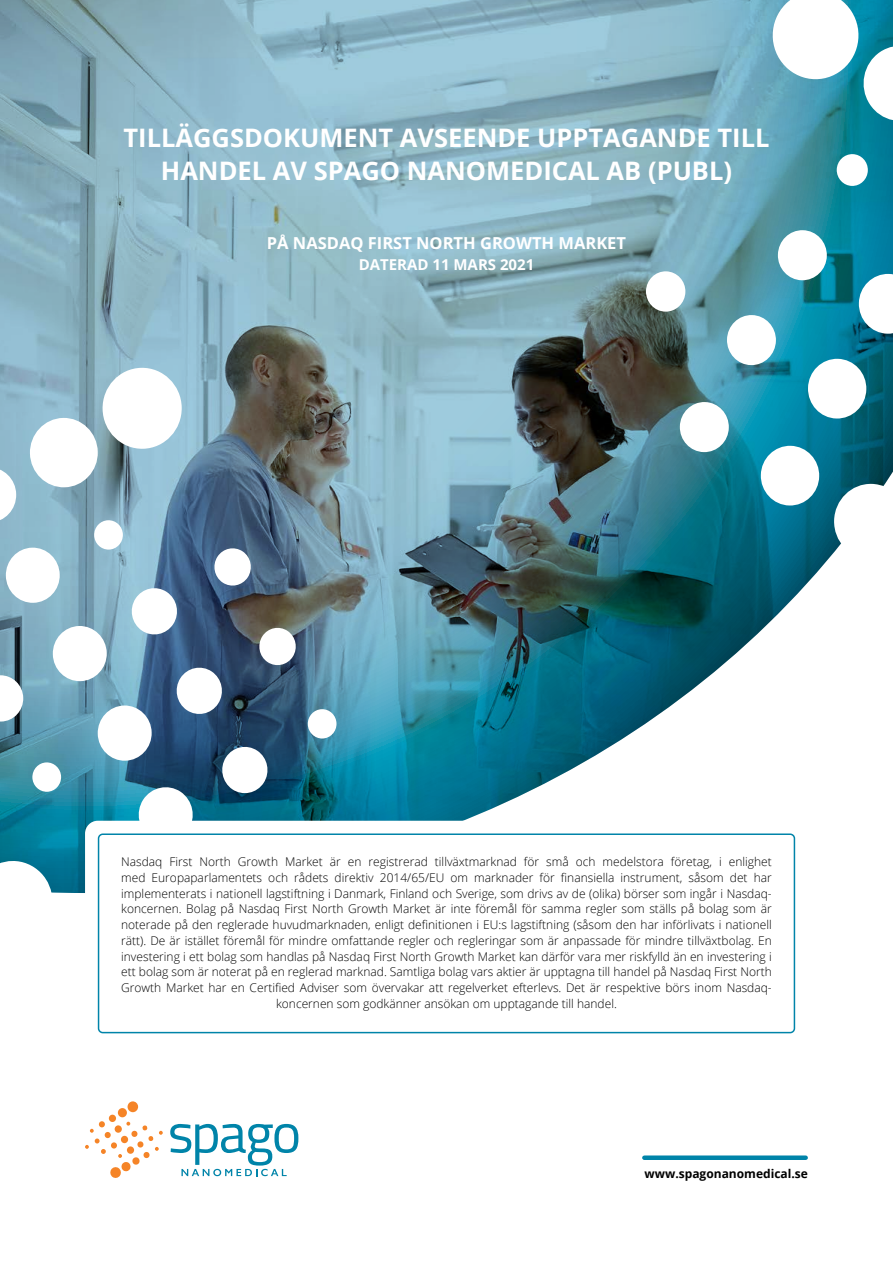
<style>
.page{position:relative;width:893px;height:1263px;background:#fff}
.page>*{position:absolute;margin:0;border:0;box-sizing:border-box;transform-origin:0 0}
.t1{font:700 25.5px/33px "Open Sans";color:#fff;text-align:center}
.t2{font:700 16.5px "Open Sans";color:#fff}
.t3{font:700 15px "Open Sans";color:#fff}
.t4{font:300 12px/15.8px "Open Sans";color:#000;text-align:center}
.t5{font:700 12px "Open Sans";color:#000}
</style>
<div class="page">
<img style="left:0;top:0;width:893px;height:893px">
<svg style="left:834px;top:483px;width:59px;height:76px"></svg>
<div style="left:760px;top:445px;width:60px;height:61px;background:#fff;border-radius:50%"></div>
<div style="left:679px;top:402px;width:50px;height:50px;background:#fff;border-radius:50%"></div>
<div style="left:808px;top:358px;width:59px;height:61px;background:#fff;border-radius:50%"></div>
<div style="left:727px;top:315px;width:49px;height:50px;background:#fff;border-radius:50%"></div>
<div style="left:646px;top:271px;width:40px;height:41px;background:#fff;border-radius:50%"></div>
<div style="left:836px;top:154px;width:32px;height:32px;background:#fff;border-radius:50%"></div>
<svg style="left:858px;top:274px;width:35px;height:60px"></svg>
<div style="left:777px;top:230px;width:50px;height:51px;background:#fff;border-radius:50%"></div>
<svg style="left:767px;top:0;width:126px;height:126px"></svg>
<svg style="left:29px;top:367px;width:153px;height:121px"></svg>
<svg style="left:0;top:467px;width:17px;height:56px"></svg>
<div style="left:5px;top:547px;width:55px;height:56px;background:#fff;border-radius:50%"></div>
<div style="left:94px;top:520px;width:29px;height:30px;background:#fff;border-radius:50%"></div>
<div style="left:32px;top:762px;width:29px;height:30px;background:#fff;border-radius:50%"></div>
<div style="left:308px;top:709px;width:29px;height:30px;background:#fff;border-radius:50%"></div>
<div style="left:52px;top:626px;width:55px;height:55px;background:#fff;border-radius:50%"></div>
<svg style="left:0;top:675px;width:24px;height:47px"></svg>
<svg style="left:129px;top:585px;width:51px;height:53px"></svg>
<svg style="left:212px;top:546px;width:41px;height:42px"></svg>
<div style="left:97px;top:705px;width:55px;height:56px;background:#fff;border-radius:50%"></div>
<svg style="left:174px;top:664px;width:51px;height:53px"></svg>
<svg style="left:257px;top:625px;width:41px;height:43px"></svg>
<svg style="left:0;top:855px;width:58px;height:38px"></svg>
<svg style="left:135px;top:783px;width:61px;height:38px"></svg>
<svg style="left:219px;top:744px;width:52px;height:52px"></svg>
<svg style="left:170px;top:1124px;width:128px;height:52px"></svg>
<div style="left:127px;top:1101px;width:11px;height:11px;background:#f58427;border-radius:50%"></div>
<div style="left:118px;top:1108px;width:9px;height:9px;background:#f58427;border-radius:50%"></div>
<div style="left:109px;top:1114px;width:7px;height:8px;background:#f58427;border-radius:50%"></div>
<svg style="left:85px;top:1121px;width:78px;height:57px"></svg>
<div style="left:644px;top:1155px;width:162px;height:5px;background:#0084a9"></div>
<div style="left:85px;top:821px;width:723px;height:255px;background:#fff;border-radius:13px"></div>
<div style="left:98px;top:833px;width:697px;height:200px;border:2px solid #0084a9;border-radius:4px"></div>
<h1 class="t1" style="left:123px;top:121px;width:647px">TILLÄGGSDOKUMENT AVSEENDE UPPTAGANDE TILL<br>HANDEL AV SPAGO NANOMEDICAL AB (PUBL)</h1>
<h2 class="t2" style="left:267px;top:232px;width:361px">PÅ NASDAQ FIRST NORTH GROWTH MARKET</h2>
<p class="t3" style="left:359px;top:254px;width:177px">DATERAD 11 MARS 2021</p>
<p class="t4" style="left:121px;top:853px;width:652px">Nasdaq First North Growth Market är en registrerad tillväxtmarknad för små och medelstora företag, i enlighet med Europaparlamentets och rådets direktiv 2014/65/EU om marknader för finansiella instrument, såsom det har implementerats i nationell lagstiftning i Danmark, Finland och Sverige, som drivs av de (olika) börser som ingår i Nasdaq&shy;koncernen. Bolag på Nasdaq First North Growth Market är inte föremål för samma regler som ställs på bolag som är noterade på den reglerade huvudmarknaden, enligt definitionen i EU:s lagstiftning (såsom den har införlivats i nationell rätt). De är istället föremål för mindre omfattande regler och regleringar som är anpassade för mindre tillväxtbolag. En investering i ett bolag som handlas på Nasdaq First North Growth Market kan därför vara mer riskfylld än en investering i ett bolag som är noterat på en reglerad marknad. Samtliga bolag vars aktier är upptagna till handel på Nasdaq First North Growth Market har en Certified Adviser som övervakar att regelverket efterlevs. Det är respektive börs inom Nasdaq&shy;koncernen som godkänner ansökan om upptagande till handel.</p>
<p class="t5" style="left:644px;top:1165px;width:165px">www.spagonanomedical.se</p>
</div>
